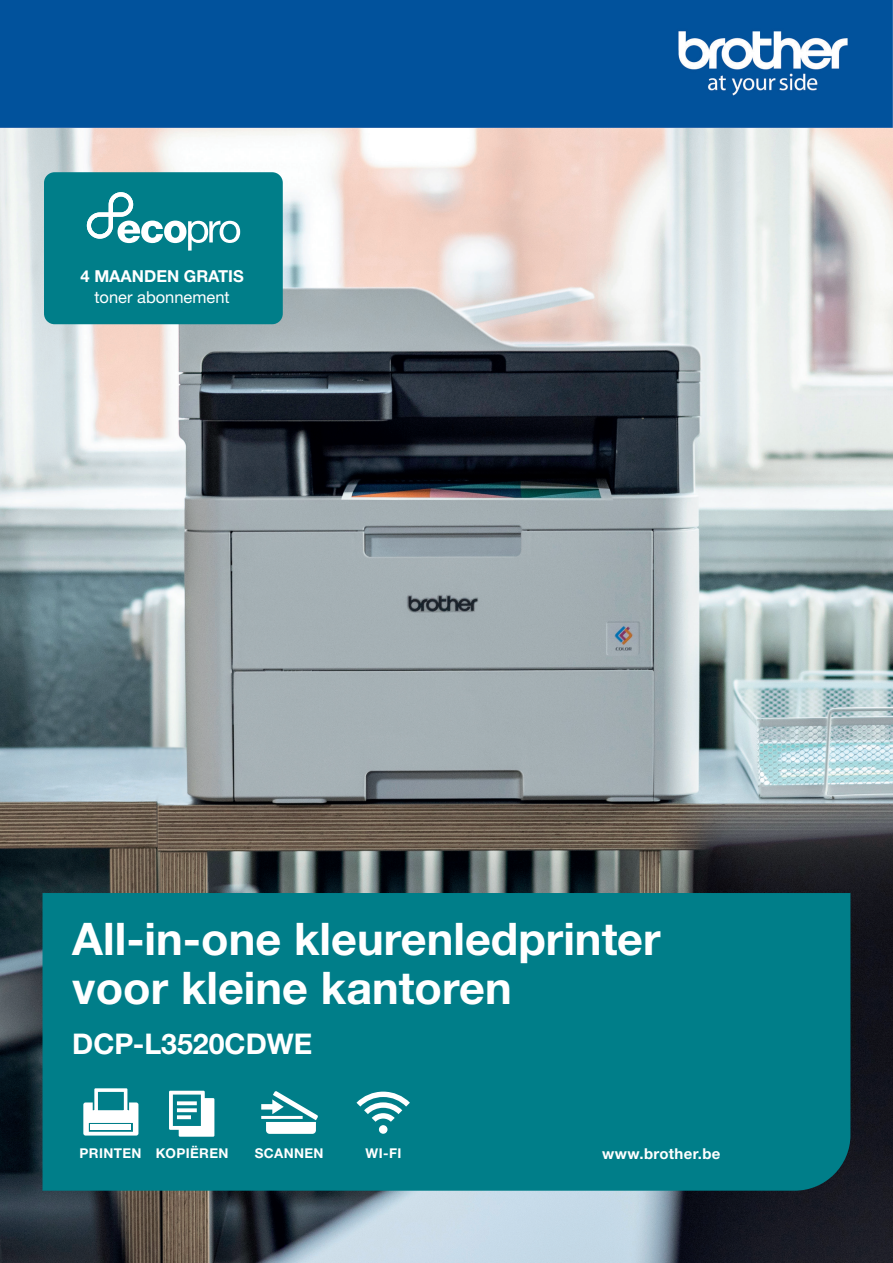
<style>
.page{position:relative;width:893px;height:1263px;background:#fff}
.page>*{position:absolute;margin:0;border:0;box-sizing:border-box;transform-origin:0 0}
.t1{font:700 45px/49.5px "Helvetica Neue LTW1 G";color:#fff}
.t2{font:700 28.5px "Helvetica Neue LTW1 G";color:#fff}
.t3{font:16.5px "Helvetica Neue LTW1 G";color:#fff}
.t4{font:700 16.5px "Helvetica Neue LTW1 G";color:#fff}
.t5{font:700 15px "Helvetica Neue LTW1 G";letter-spacing:.02em;color:#fff}
.t6{font:500 14.1px "Helvetica Neue LTW1 G";color:#fff}
.t7{font:700 13.5px "Helvetica Neue LTW1 G";letter-spacing:.03em;color:#fff}
</style>
<div class="page">
<img style="left:0;top:0;width:893px;height:1263px">
<svg style="left:681px;top:39px;width:164px;height:62px"></svg>
<div style="left:43px;top:893px;width:807px;height:298px;background:#007e89"></div>
<div style="left:44px;top:172px;width:239px;height:152px;background:#007e89;border-radius:11px"></div>
<svg style="left:87px;top:192px;width:153px;height:59px"></svg>
<svg style="left:83px;top:1088px;width:55px;height:47px"></svg>
<div style="left:90px;top:1124px;width:41px;height:6px;background:#fff"></div>
<svg style="left:169px;top:1091px;width:45px;height:46px"></svg>
<svg style="left:261px;top:1091px;width:57px;height:43px"></svg>
<svg style="left:356px;top:1091px;width:54px;height:43px"></svg>
<p class="t4" style="left:81px;top:266px;width:165px">4 MAANDEN GRATIS</p>
<p class="t3" style="left:95px;top:287px;width:137px">toner abonnement</p>
<p class="t1" style="left:72px;top:914px;width:590px">All-in-one kleurenledprinter voor kleine kantoren</p>
<p class="t2" style="left:72px;top:1026px;width:241px">DCP-L3520CDWE</p>
<p class="t7" style="left:79px;top:1145px;width:151px">PRINTEN KOPIËREN</p>
<p class="t7" style="left:255px;top:1145px;width:70px">SCANNEN</p>
<p class="t6" style="left:347px;top:1140px;width:72px">WIRELESS</p>
<p class="t7" style="left:366px;top:1145px;width:37px">WI-FI</p>
<p class="t5" style="left:602px;top:1144px;width:120px">www.brother.be</p>
</div>
